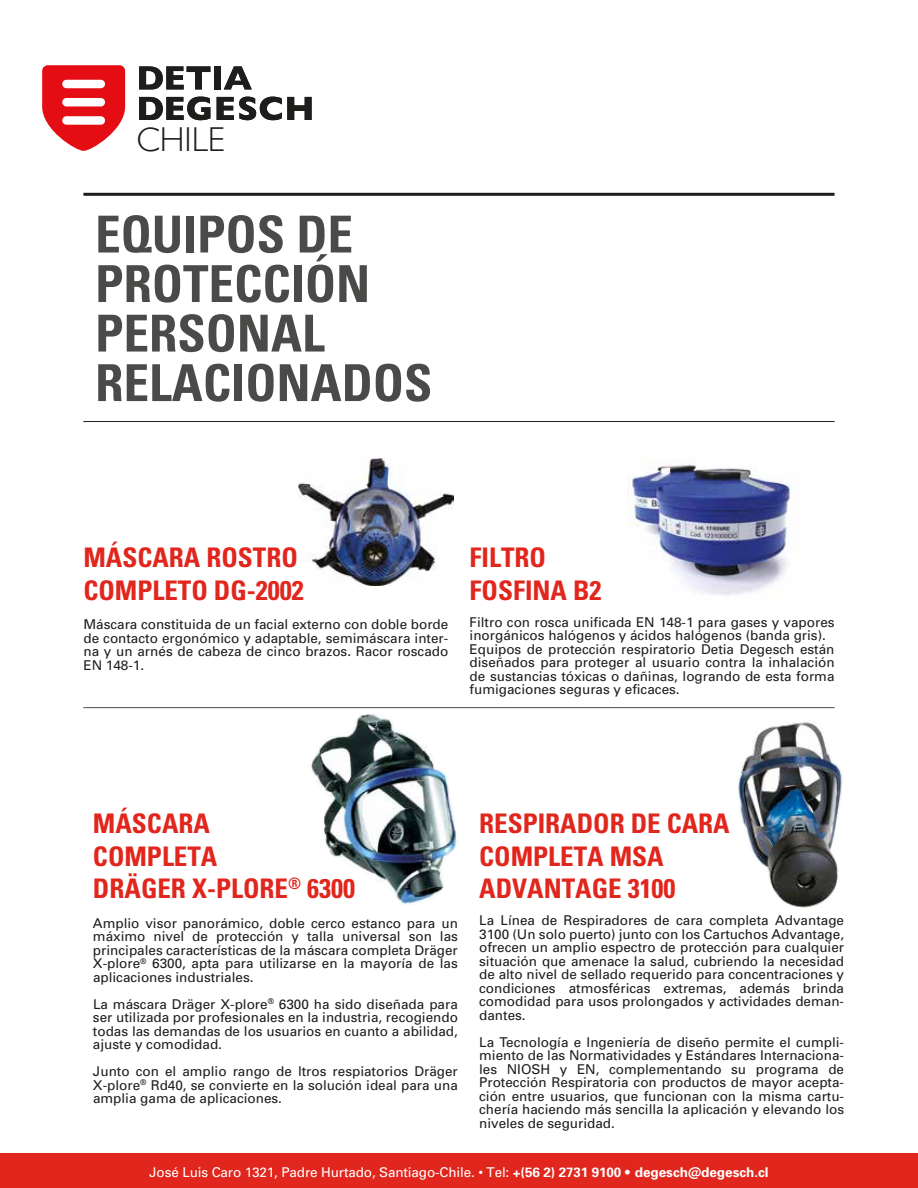
<style>
.page{position:relative;width:918px;height:1188px;background:#fff}
.page>*{position:absolute;margin:0;border:0;box-sizing:border-box;transform-origin:0 0}
.t1{font:700 condensed 51px/49.5px "Univers";color:#4a4a49}
.t2{font:300 34.5px "Gill Sans";color:#1d1d1b}
.t3{font:700 condensed 27px/32.4px "Univers";color:#e1261d}
.t4{font:13.5px/13.5px "Univers";color:#1d1d1b;text-align:justify}
.t5{font:13.5px "Univers";letter-spacing:-.01em;color:#fff}
.s1{font-weight:700}
.s2{font-weight:300}
</style>
<div class="page">
<img style="left:627px;top:459px;width:168px;height:137px">
<img style="left:298px;top:459px;width:156px;height:127px">
<hr style="left:83px;top:421px;width:752px;height:1px;background:#1d1d1b">
<hr style="left:83px;top:193px;width:752px;height:3px;background:#1d1d1b">
<hr style="left:83px;top:707px;width:752px;height:1px;background:#4a4a49">
<img style="left:309px;top:714px;width:148px;height:191px">
<div style="left:0;top:1154px;width:918px;height:34px;background:#e1261d"></div>
<svg style="left:139px;top:66px;width:71px;height:23px"></svg>
<div style="left:214px;top:66px;width:7px;height:23px;background:#1d1d1b"></div>
<svg style="left:224px;top:66px;width:28px;height:23px"></svg>
<svg style="left:139px;top:97px;width:71px;height:23px"></svg>
<svg style="left:217px;top:97px;width:95px;height:23px"></svg>
<svg style="left:42px;top:65px;width:83px;height:86px"></svg>
<div style="left:62px;top:98px;width:43px;height:8px;background:#fff;border-radius:4px"></div>
<div style="left:62px;top:116px;width:43px;height:9px;background:#fff;border-radius:4px"></div>
<div style="left:62px;top:80px;width:43px;height:8px;background:#fff;border-radius:4px"></div>
<img style="left:737px;top:722px;width:106px;height:186px">
<h2 class="t2" style="left:136px;top:112px;width:90px">CHILE</h2>
<h1 class="t1" style="left:95px;top:209px;width:339px">EQUIPOS DE<br>PROTECCIÓN<br>PERSONAL<br>RELACIONADOS</h1>
<h3 class="t3" style="left:83px;top:541px;width:222px">MÁSCARA ROSTRO<br>COMPLETO DG-2002</h3>
<p class="t4" style="left:83px;top:618px;width:366px">Máscara constituida de un facial externo con doble borde de contacto ergonómico y adaptable, semimáscara inter&shy;na y un arnés de cabeza de cinco brazos. Racor roscado EN 148-1.</p>
<h3 class="t3" style="left:470px;top:541px;width:133px">FILTRO<br>FOSFINA B2</h3>
<p class="t4" style="left:470px;top:615px;width:366px;text-align:left">Filtro con rosca unificada EN 148-1 para gases y vapores inorgánicos halógenos y ácidos halógenos (banda gris).<br>Equipos de protección respiratorio Detia Degesch están diseñados para proteger al usuario contra la inhalación de sustancias tóxicas o dañinas, logrando de esta forma fumigaciones seguras y eficaces.</p>
<h3 class="t3" style="left:93px;top:808px;width:264px">MÁSCARA<br>COMPLETA<br>DRÄGER X-PLORE<sup>®</sup> 6300</h3>
<p class="t4" style="left:93px;top:917px;width:366px">Amplio visor panorámico, doble cerco estanco para un máximo nivel de protección y talla universal son las principales características de la máscara completa Dräger X-plore<sup>®</sup> 6300, apta para utilizarse en la mayoría de las aplicaciones industriales.</p>
<p class="t4" style="left:93px;top:998px;width:366px">La máscara Dräger X-plore<sup>®</sup> 6300 ha sido diseñada para ser utilizada por profesionales en la industria, recogiendo todas las demandas de los usuarios en cuanto a abilidad, ajuste y comodidad.</p>
<p class="t4" style="left:93px;top:1065px;width:366px">Junto con el amplio rango de ltros respiatorios Dräger X-plore<sup>®</sup> Rd40, se convierte en la solución ideal para una amplia gama de aplicaciones.</p>
<h3 class="t3" style="left:479px;top:808px;width:252px">RESPIRADOR DE CARA<br>COMPLETA MSA<br>ADVANTAGE 3100</h3>
<p class="t4" style="left:479px;top:914px;width:366px">La Línea de Respiradores de cara completa Advantage 3100 (Un solo puerto) junto con los Cartuchos Advantage, ofrecen un amplio espectro de protección para cualquier situación que amenace la salud, cubriendo la necesidad de alto nivel de sellado requerido para concentraciones y condiciones atmosféricas extremas, además brinda comodidad para usos prolongados y actividades deman&shy;dantes.</p>
<p class="t4" style="left:479px;top:1035px;width:366px">La Tecnología e Ingeniería de diseño permite el cumpli&shy;miento de las Normatividades y Estándares Internaciona&shy;les NIOSH y EN, complementando su programa de Protección Respiratoria con productos de mayor acepta&shy;ción entre usuarios, que funcionan con la misma cartu&shy;chería haciendo más sencilla la aplicación y elevando los niveles de seguridad.</p>
<p class="t5" style="left:149px;top:1164px;width:621px">José Luis Caro 1321, Padre Hurtado, Santiago-Chile. • Tel: <span class="s1">+(56 2) 2731 9100</span> <span class="s2">•</span> <span class="s1">degesch@degesch.cl</span></p>
</div>
